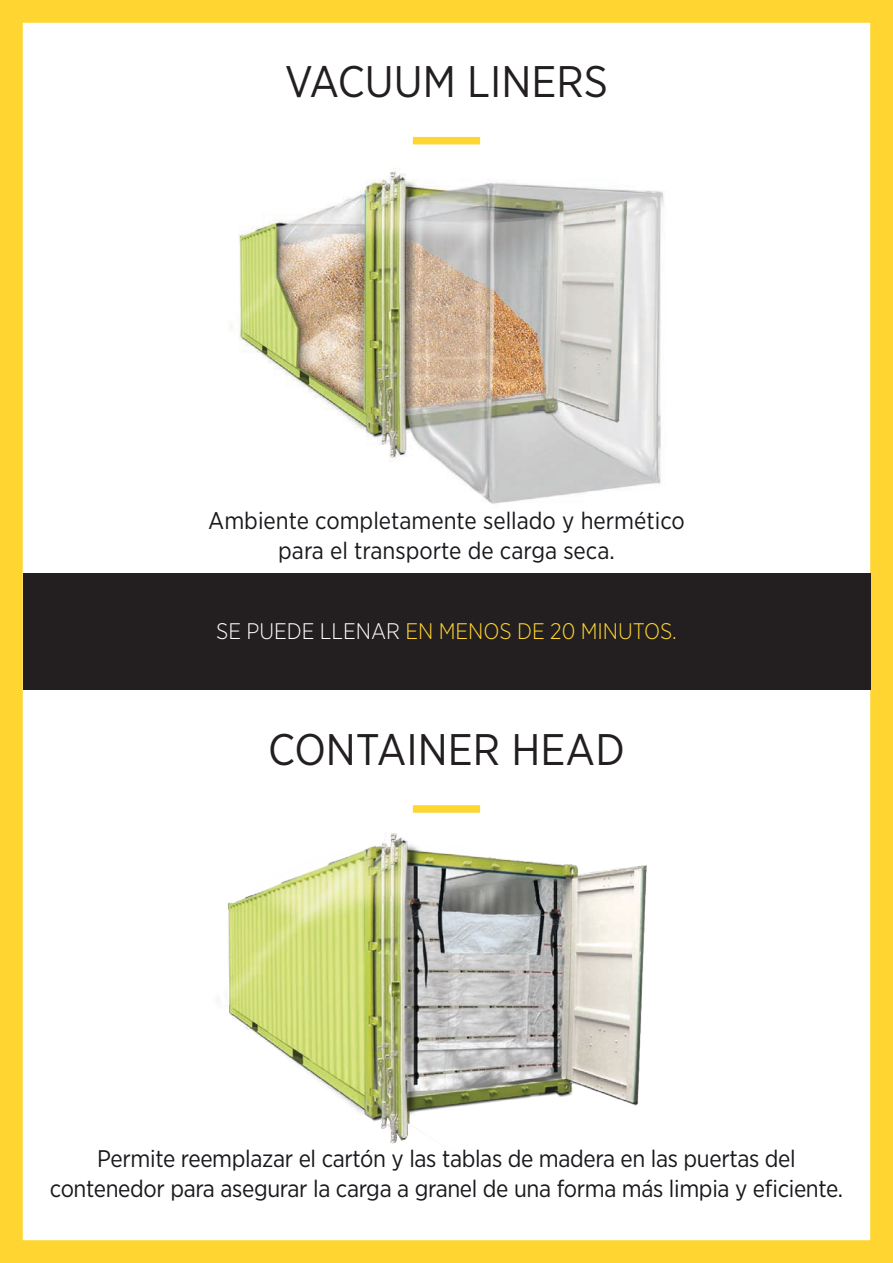
<style>
.page{position:relative;width:893px;height:1263px;background:#ffd631}
.page>*{position:absolute;margin:0;border:0;box-sizing:border-box;transform-origin:0 0}
.t1{font:44.1px "Gotham Narrow";color:#231f20}
.t2{font:24px/30px "Gotham Narrow";letter-spacing:-.015em;color:#19181c;text-align:center}
.t3{font:300 22.5px "Gotham Narrow";color:#ffd631}
.s1{color:#fff}
</style>
<div class="page">
<div style="left:20px;top:20px;width:853px;height:1223px;background:#fff;border:3px solid #ffd631"></div>
<img style="left:239px;top:168px;width:425px;height:336px">
<img style="left:228px;top:805px;width:419px;height:339px">
<div style="left:413px;top:137px;width:67px;height:7px;background:#ffd631"></div>
<div style="left:413px;top:805px;width:67px;height:8px;background:#ffd631"></div>
<div style="left:23px;top:573px;width:847px;height:117px;background:#231f20"></div>
<h1 class="t1" style="left:285px;top:54px;width:325px">VACUUM LINERS</h1>
<p class="t2" style="left:208px;top:505px;width:478px">Ambiente completamente sellado y hermético para el transporte de carga seca.</p>
<p class="t3" style="left:216px;top:618px;width:462px"><span class="s1">SE PUEDE LLENAR</span> EN MENOS DE 20 MINUTOS.</p>
<h1 class="t1" style="left:268px;top:722px;width:358px">CONTAINER HEAD</h1>
<p class="t2" style="left:50px;top:1143px;width:795px">Permite reemplazar el cartón y las tablas de madera en las puertas del contenedor para asegurar la carga a granel de una forma más limpia y eficiente.</p>
</div>
